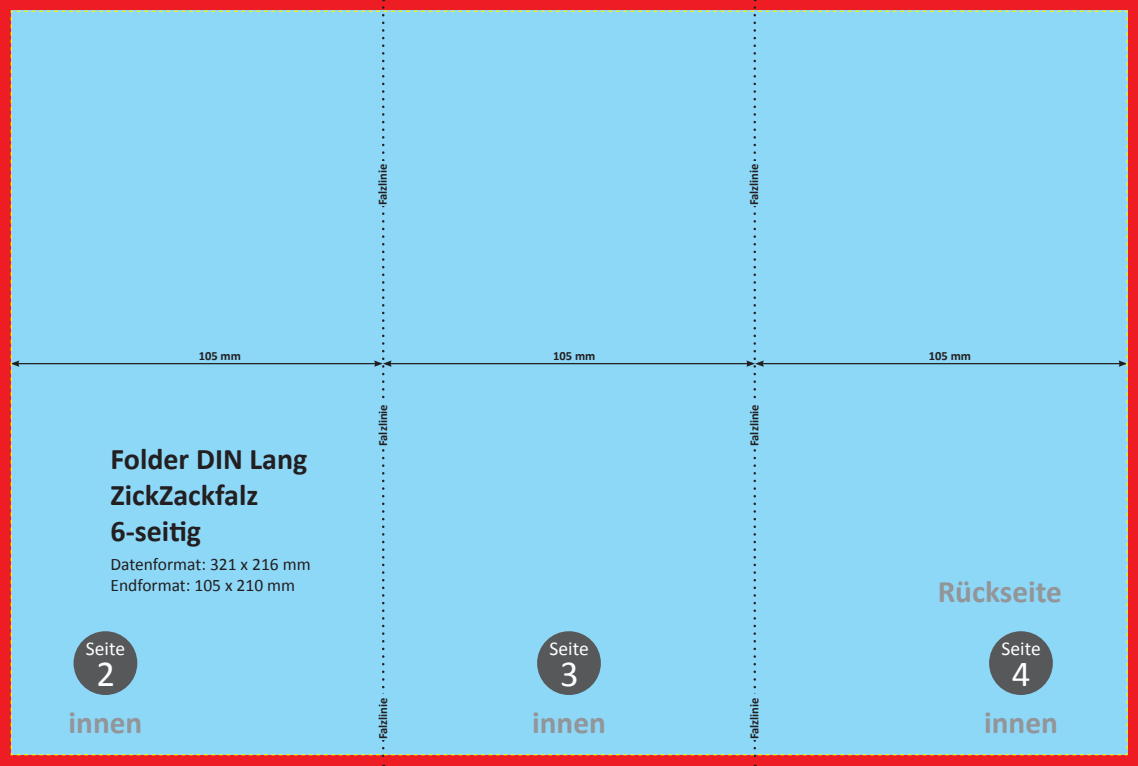
<style>
.page{position:relative;width:1138px;height:766px;background:#fff}
.page>*{position:absolute;margin:0;border:0;box-sizing:border-box;transform-origin:0 0}
.t1{font:36.75px "Calibri";color:#fff}
.t2{font:700 31.25px "Calibri";color:#939598}
.t3{font:700 30px/36px "Calibri";color:#231f20}
.t4{font:19.5px "Calibri";color:#fff}
.t5{font:17.5px/21px "Calibri";color:#231f20}
.t6{font:700 12.5px "Calibri";color:#231f20}
</style>
<div class="page">
<div style="left:0;top:0;width:1137px;height:765px;background:#ee1d23"></div>
<div style="left:10px;top:10px;width:1117px;height:745px;background:#8dd7f7"></div>
<p class="t6" style="left:374px;top:205px;width:43px;rotate:-90deg">Falzlinie</p>
<p class="t6" style="left:746px;top:205px;width:43px;rotate:-90deg">Falzlinie</p>
<p class="t6" style="left:199px;top:348px;width:44px">105 mm</p>
<p class="t6" style="left:553px;top:348px;width:44px">105 mm</p>
<p class="t6" style="left:928px;top:348px;width:44px">105 mm</p>
<h3 class="t3" style="left:110px;top:441px;width:198px">Folder DIN Lang<br>ZickZackfalz<br>6-seitig</h3>
<h3 class="t5" style="left:110px;top:553px;width:202px">Datenformat: 321 x 216 mm<br>Endformat: 105 x 210 mm</h3>
<h3 class="t4" style="left:86px;top:636px;width:41px">Seite</h3>
<h1 class="t1" style="left:96px;top:650px;width:20px">2</h1>
<p class="t6" style="left:375px;top:446px;width:43px;rotate:-90deg">Falzlinie</p>
<h3 class="t4" style="left:549px;top:636px;width:41px">Seite</h3>
<h1 class="t1" style="left:560px;top:650px;width:20px">3</h1>
<p class="t6" style="left:746px;top:446px;width:43px;rotate:-90deg">Falzlinie</p>
<h2 class="t2" style="left:937px;top:571px;width:126px">Rückseite</h2>
<h3 class="t4" style="left:1001px;top:636px;width:41px">Seite</h3>
<h1 class="t1" style="left:1011px;top:650px;width:20px">4</h1>
<p class="t6" style="left:375px;top:739px;width:43px;rotate:-90deg">Falzlinie</p>
<p class="t6" style="left:746px;top:739px;width:43px;rotate:-90deg">Falzlinie</p>
<h2 class="t2" style="left:69px;top:702px;width:75px">innen</h2>
<h2 class="t2" style="left:532px;top:702px;width:75px">innen</h2>
<h2 class="t2" style="left:984px;top:702px;width:75px">innen</h2>
</div>
